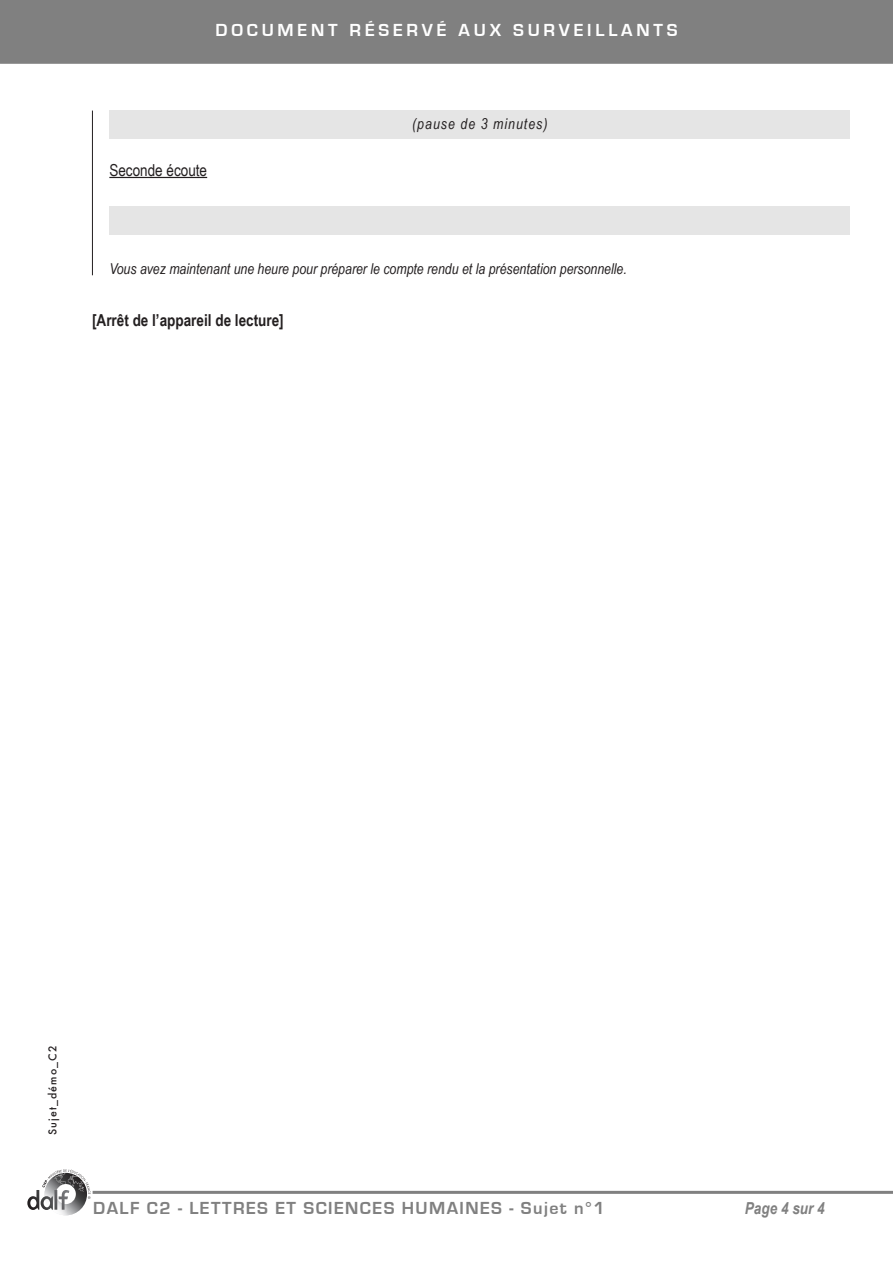
<style>
.page{position:relative;width:893px;height:1263px;background:#fff}
.page>*{position:absolute;margin:0;border:0;box-sizing:border-box;transform-origin:0 0}
.t1{font:700 18px "Eurostile";letter-spacing:.08em;color:#808080}
.t2{font:700 18px "Eurostile";letter-spacing:.21em;color:#fff}
.t3{font:700 16.5px "Arial Narrow";color:#231f20}
.t4{font:16.5px "Arial Narrow";color:#231f20}
.t5{font:italic 700 16.5px "Arial Narrow";color:#808080}
.t6{font:italic 15px "Arial Narrow";color:#231f20}
.t7{font:italic 15px "Arial Narrow";letter-spacing:.07em;color:#231f20}
.t8{font:500 10.5px "Futura";letter-spacing:.11em;color:#231f20}
</style>
<div class="page">
<hr style="left:93px;top:1191px;width:800px;height:3px;background:#808080">
<svg style="left:27px;top:1169px;width:63px;height:46px"></svg>
<div style="left:0;top:0;width:893px;height:64px;background:#808080"></div>
<hr style="left:92px;top:111px;width:1px;height:164px;background:#231f20">
<div style="left:109px;top:111px;width:741px;height:28px;background:#e5e5e5"></div>
<hr style="left:109px;top:177px;width:98px;height:1px;background:#231f20">
<div style="left:109px;top:206px;width:741px;height:29px;background:#e5e5e5"></div>
<p class="t2" style="left:216px;top:20px;width:463px">DOCUMENT RÉSERVÉ AUX SURVEILLANTS</p>
<p class="t4" style="left:109px;top:158px;width:99px">Seconde écoute</p>
<p class="t7" style="left:412px;top:114px;width:137px">(pause de 3 minutes)</p>
<p class="t6" style="left:109px;top:258px;width:519px">Vous avez maintenant une heure pour préparer le compte rendu et la présentation personnelle.</p>
<p class="t3" style="left:92px;top:307px;width:193px">[Arrêt de l’appareil de lecture]</p>
<p class="t8" style="left:45px;top:1135px;width:91px;rotate:-90deg">Sujet_démo_C2</p>
<p class="t1" style="left:93px;top:1198px;width:513px">DALF C2 - LETTRES ET SCIENCES HUMAINES - Sujet n°1</p>
<p class="t5" style="left:745px;top:1196px;width:81px">Page 4 sur 4</p>
</div>
